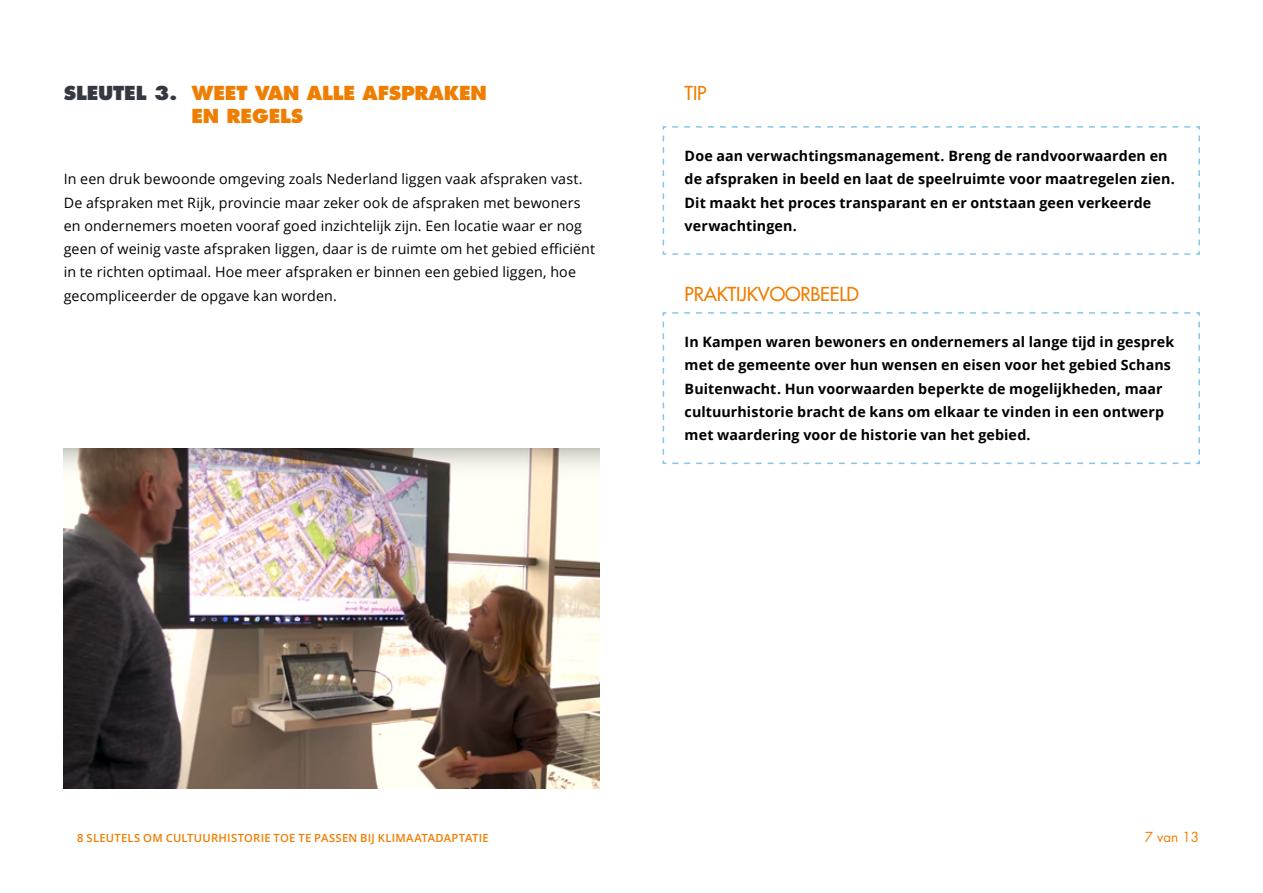
<style>
.page{position:relative;width:1263px;height:893px;background:#fff}
.page>*{position:absolute;margin:0;border:0;box-sizing:border-box;transform-origin:0 0}
.t1{font:800 18.75px "Futura";letter-spacing:-.01em;color:#ef7d00}
.t2{font:18.75px "Futura";letter-spacing:-.01em;color:#ef7d00}
.t3{font:800 18.75px "Futura";letter-spacing:-.01em;color:#343841}
.t4{font:700 14.25px/23.2px "Open Sans";letter-spacing:.01em;color:#000}
.t5{font:14.25px/23.2px "Open Sans";letter-spacing:.01em;color:#000}
.t6{font:13.5px "Futura";color:#ef7d00}
.t7{font:600 11.25px "Open Sans";letter-spacing:.02em;color:#ef7d00}
.s1{color:#ef7d00}
</style>
<div class="page">
<svg style="left:662px;top:126px;width:538px;height:129px"></svg>
<svg style="left:662px;top:312px;width:538px;height:152px"></svg>
<img style="left:64px;top:448px;width:536px;height:341px">
<h1 class="t3" style="left:64px;top:81px;width:162px">SLEUTEL 3. <span class="s1">WEET</span></h1>
<h1 class="t1" style="left:255px;top:81px;width:79px">VAN ALLE</h1>
<h1 class="t1" style="left:363px;top:81px;width:126px">AFSPRAKEN</h1>
<h1 class="t1" style="left:191px;top:105px;width:90px">EN REGELS</h1>
<p class="t5" style="left:64px;top:167px;width:533px">In een druk bewoonde omgeving zoals Nederland liggen vaak afspraken vast.<br>De afspraken met Rijk, provincie maar zeker ook de afspraken met bewoners en ondernemers moeten vooraf goed inzichtelijk zijn. Een locatie waar er nog geen of weinig vaste afspraken liggen, daar is de ruimte om het gebied efficiënt in te richten optimaal. Hoe meer afspraken er binnen een gebied liggen, hoe gecompliceerder de opgave kan worden.</p>
<h1 class="t2" style="left:685px;top:81px;width:23px">TIP</h1>
<p class="t4" style="left:685px;top:144px;width:492px">Doe aan verwachtingsmanagement. Breng de randvoorwaarden en de afspraken in beeld en laat de speelruimte voor maatregelen zien.<br>Dit maakt het proces transparant en er ontstaan geen verkeerde verwachtingen.</p>
<h1 class="t2" style="left:685px;top:281px;width:176px">PRAKTIJKVOORBEELD</h1>
<p class="t4" style="left:685px;top:330px;width:491px">In Kampen waren bewoners en ondernemers al lange tijd in gesprek met de gemeente over hun wensen en eisen voor het gebied Schans Buitenwacht. Hun voorwaarden beperkte de mogelijkheden, maar cultuurhistorie bracht de kans om elkaar te vinden in een ontwerp met waardering voor de historie van het gebied.</p>
<p class="t7" style="left:77px;top:830px;width:413px">8 SLEUTELS OM CULTUURHISTORIE TOE TE PASSEN BIJ KLIMAATADAPTATIE</p>
<p class="t6" style="left:1145px;top:828px;width:56px">7 van 13</p>
</div>
